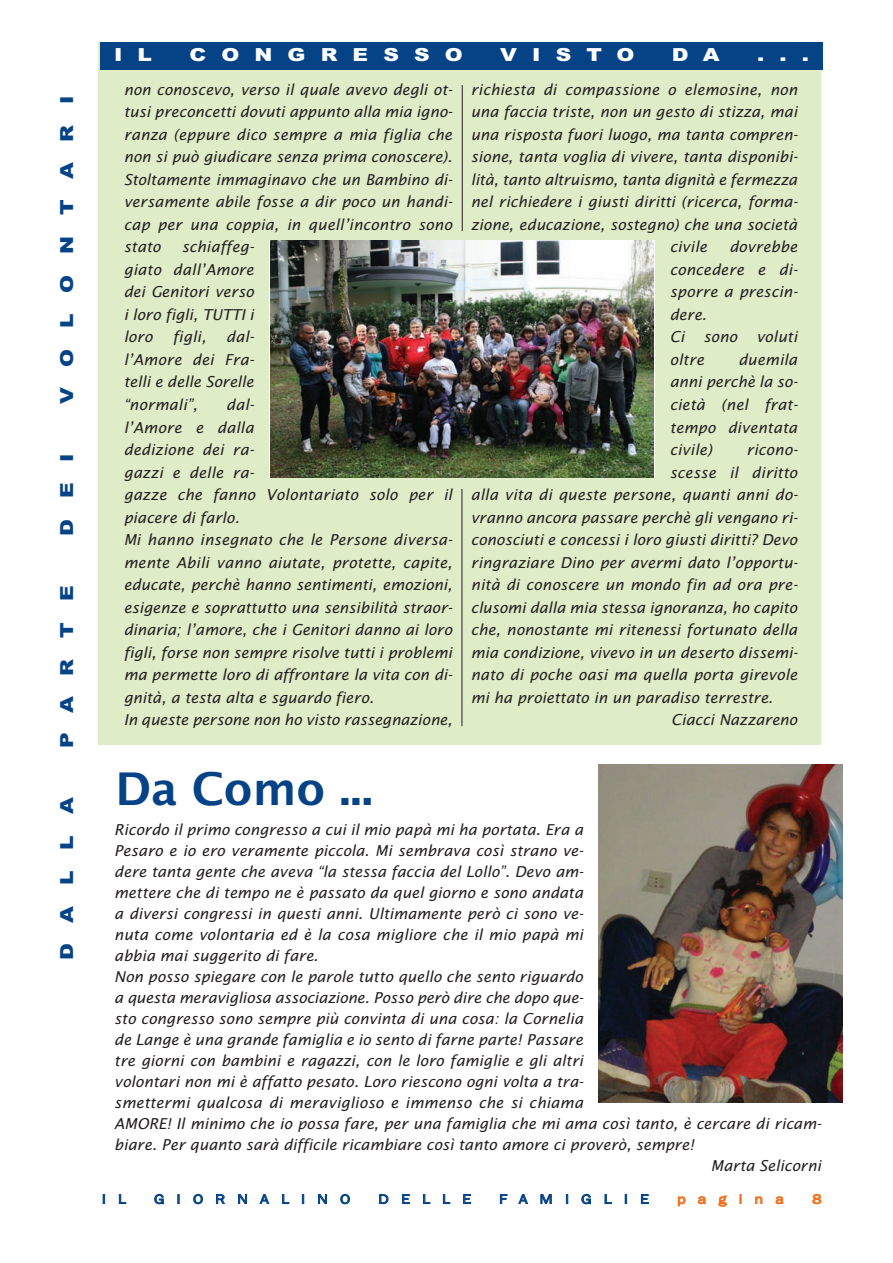
<style>
.page{position:relative;width:893px;height:1263px;background:#fff}
.page>*{position:absolute;margin:0;border:0;box-sizing:border-box;transform-origin:0 0}
.t1{font:600 45px "Lucida Sans";color:#054286}
.t2{font:900 18px "Arial";letter-spacing:.975em;color:#054286;scale:1.2 1}
.t3{font:900 18px "Arial";letter-spacing:.7em;color:#fff;scale:1.2 1}
.t4{font:italic 15px/22.5px "Lucida Sans";color:#231f20;text-align:justify}
.t5{font:13.5px "Franklin Gothic";letter-spacing:.745em;color:#054286;scale:1.2 1}
.t6{font:13.5px "Franklin Gothic";letter-spacing:.745em;color:#f47321;scale:1.2 1}
</style>
<div class="page">
<div style="left:98px;top:42px;width:723px;height:703px;background:#deecc7"></div>
<img style="left:270px;top:241px;width:383px;height:237px">
<img style="left:598px;top:764px;width:244px;height:338px">
<div style="left:100px;top:43px;width:723px;height:27px;background:#054286"></div>
<hr style="left:462px;top:85px;width:1px;height:146px;background:#231f20">
<hr style="left:462px;top:489px;width:1px;height:237px;background:#231f20">
<p class="t2" style="left:57px;top:404px;width:259px;rotate:-90deg">VOLONTARI</p>
<p class="t2" style="left:57px;top:536px;width:71px;rotate:-90deg">DEI</p>
<p class="t2" style="left:57px;top:748px;width:137px;rotate:-90deg">PARTE</p>
<p class="t2" style="left:57px;top:960px;width:137px;rotate:-90deg">DALLA</p>
<p class="t3" style="left:114px;top:45px;width:33px">I L</p>
<p class="t3" style="left:189px;top:45px;width:229px">CONGRESSO</p>
<p class="t3" style="left:500px;top:45px;width:113px">VISTO</p>
<p class="t3" style="left:672px;top:45px;width:41px">D A</p>
<p class="t3" style="left:757px;top:45px;width:45px">...</p>
<p class="t4" style="left:124px;top:79px;width:330px">non conoscevo, verso il quale avevo degli ot&shy;tusi preconcetti dovuti appunto alla mia igno&shy;ranza (eppure dico sempre a mia figlia che non si può giudicare senza prima conoscere).<br>Stoltamente immaginavo che un Bambino di&shy;versamente abile fosse a dir poco un handi&shy;cap per una coppia, in quell’incontro sono stato</p>
<p class="t4" style="left:124px;top:236px;width:132px;text-indent:58px">schiaffeg&shy;giato dall’Amore dei Genitori verso i loro figli, TUTTI i loro</p>
<p class="t4" style="left:173px;top:326px;width:35px">figli,</p>
<p class="t4" style="left:124px;top:326px;width:132px;text-indent:102px">dal&shy;l’Amore dei Fra&shy;telli e delle Sorelle “normali”,</p>
<p class="t4" style="left:124px;top:394px;width:330px;text-align:left;text-indent:102px">dal-<br>l’Amore e dalla<br>dedizione dei ra-<br>gazzi e delle ra-<br>gazze che fanno Volontariato solo per il piacere di farlo.<br>Mi hanno insegnato che le Persone diversa&shy;mente Abili vanno aiutate, protette, capite, educate, perchè hanno sentimenti, emozioni, esigenze e soprattutto una sensibilità straor&shy;dinaria; l’amore, che i Genitori danno ai loro figli, forse non sempre risolve tutti i problemi ma permette loro di affrontare la vita con di&shy;gnità, a testa alta e sguardo fiero.<br>In queste persone non ho visto rassegnazione,</p>
<p class="t4" style="left:471px;top:79px;width:328px">richiesta di compassione o elemosine, non</p>
<p class="t4" style="left:471px;top:101px;width:328px">una faccia triste, non un gesto di stizza, mai</p>
<p class="t4" style="left:471px;top:124px;width:328px">una risposta fuori luogo, ma tanta compren-</p>
<p class="t4" style="left:471px;top:146px;width:328px">sione, tanta voglia di vivere, tanta disponibi-</p>
<p class="t4" style="left:471px;top:169px;width:328px">lità, tanto altruismo, tanta dignità e fermezza</p>
<p class="t4" style="left:471px;top:191px;width:328px">nel richiedere i giusti diritti (ricerca, forma-</p>
<p class="t4" style="left:471px;top:214px;width:328px">zione, educazione, sostegno) che una società</p>
<p class="t4" style="left:670px;top:236px;width:39px">civile</p>
<p class="t4" style="left:670px;top:236px;width:129px;text-align:left;text-indent:60px">dovrebbe concedere e di&shy;sporre a prescin&shy;dere.<br>Ci</p>
<p class="t4" style="left:703px;top:326px;width:36px">sono</p>
<p class="t4" style="left:756px;top:326px;width:43px">voluti</p>
<p class="t4" style="left:670px;top:349px;width:129px;text-indent:69px">duemila anni perchè la so&shy;cietà (nel frat&shy;tempo diventata civile)</p>
<p class="t4" style="left:670px;top:349px;width:36px">oltre</p>
<p class="t4" style="left:746px;top:439px;width:52px">ricono-</p>
<p class="t4" style="left:670px;top:461px;width:129px">scesse il diritto</p>
<p class="t4" style="left:471px;top:484px;width:328px">alla vita di queste persone, quanti anni do-</p>
<p class="t4" style="left:471px;top:506px;width:328px">vranno ancora passare perchè gli vengano ri-</p>
<p class="t4" style="left:471px;top:529px;width:328px">conosciuti e concessi i loro giusti diritti? Devo</p>
<p class="t4" style="left:471px;top:551px;width:328px">ringraziare Dino per avermi dato l’opportu-</p>
<p class="t4" style="left:471px;top:574px;width:328px">nità di conoscere un mondo fin ad ora pre-</p>
<p class="t4" style="left:471px;top:596px;width:328px">clusomi dalla mia stessa ignoranza, ho capito</p>
<p class="t4" style="left:471px;top:619px;width:328px">che, nonostante mi ritenessi fortunato della</p>
<p class="t4" style="left:471px;top:641px;width:328px">mia condizione, vivevo in un deserto dissemi-</p>
<p class="t4" style="left:471px;top:664px;width:328px">nato di poche oasi ma quella porta girevole</p>
<p class="t4" style="left:471px;top:686px;width:304px">mi ha proiettato in un paradiso terrestre.</p>
<p class="t4" style="left:671px;top:709px;width:128px">Ciacci Nazzareno</p>
<p class="t1" style="left:115px;top:763px;width:259px">Da Como ...</p>
<p class="t4" style="left:114px;top:819px;width:470px">Ricordo il primo congresso a cui il mio papà mi ha portata. Era a</p>
<p class="t4" style="left:114px;top:840px;width:470px">Pesaro e io ero veramente piccola. Mi sembrava così strano ve-</p>
<p class="t4" style="left:114px;top:861px;width:470px">dere tanta gente che aveva “la stessa faccia del Lollo”. Devo am-</p>
<p class="t4" style="left:114px;top:882px;width:470px">mettere che di tempo ne è passato da quel giorno e sono andata</p>
<p class="t4" style="left:114px;top:903px;width:470px">a diversi congressi in questi anni. Ultimamente però ci sono ve-</p>
<p class="t4" style="left:114px;top:924px;width:470px">nuta come volontaria ed è la cosa migliore che il mio papà mi</p>
<p class="t4" style="left:114px;top:945px;width:206px">abbia mai suggerito di fare.</p>
<p class="t4" style="left:114px;top:966px;width:470px">Non posso spiegare con le parole tutto quello che sento riguardo</p>
<p class="t4" style="left:114px;top:987px;width:470px">a questa meravigliosa associazione. Posso però dire che dopo que-</p>
<p class="t4" style="left:114px;top:1008px;width:470px">sto congresso sono sempre più convinta di una cosa: la Cornelia</p>
<p class="t4" style="left:114px;top:1029px;width:470px">de Lange è una grande famiglia e io sento di farne parte! Passare</p>
<p class="t4" style="left:114px;top:1050px;width:470px">tre giorni con bambini e ragazzi, con le loro famiglie e gli altri</p>
<p class="t4" style="left:114px;top:1071px;width:470px">volontari non mi è affatto pesato. Loro riescono ogni volta a tra-</p>
<p class="t4" style="left:114px;top:1092px;width:470px">smettermi qualcosa di meraviglioso e immenso che si chiama</p>
<p class="t4" style="left:114px;top:1113px;width:708px">AMORE! Il minimo che io possa fare, per una famiglia che mi ama così tanto, è cercare di ricam-</p>
<p class="t4" style="left:114px;top:1134px;width:581px">biare. Per quanto sarà difficile ricambiare così tanto amore ci proverò, sempre!</p>
<p class="t4" style="left:711px;top:1155px;width:112px">Marta Selicorni</p>
<p class="t5" style="left:102px;top:1191px;width:22px">I L</p>
<p class="t5" style="left:154px;top:1191px;width:165px">GIORNALINO</p>
<p class="t5" style="left:378px;top:1191px;width:79px">DELLE</p>
<p class="t5" style="left:499px;top:1191px;width:126px">FAMIGLIE</p>
<p class="t6" style="left:677px;top:1191px;width:91px">pagina</p>
<p class="t6" style="left:812px;top:1191px;width:9px">8</p>
</div>
